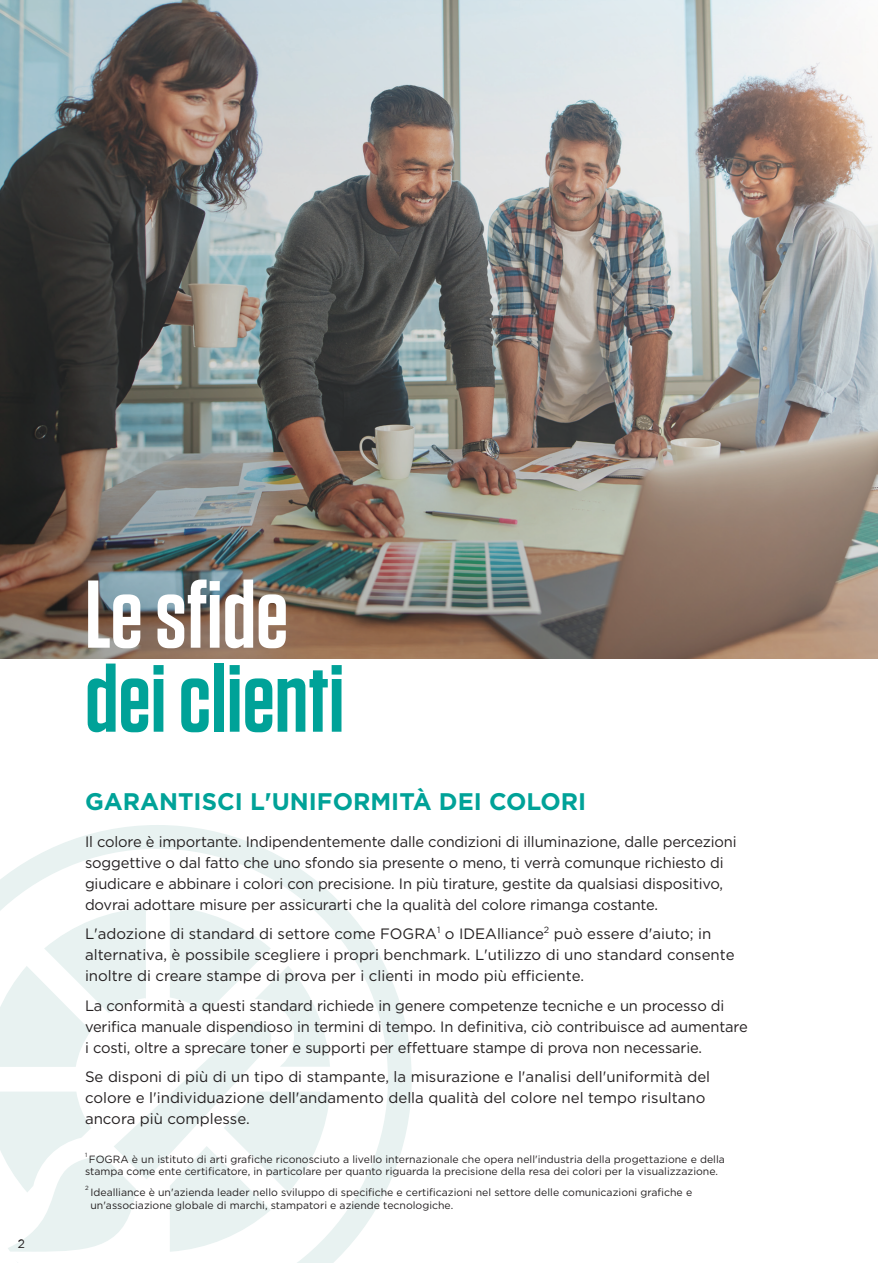
<style>
.page{position:relative;width:893px;height:1263px;background:#fff}
.page>*{position:absolute;margin:0;border:0;box-sizing:border-box;transform-origin:0 0}
.t1{font:600 96px/84px "Tungsten";color:#00a298}
.t2{font:700 24px "Gotham";color:#00a298}
.t3{font:15px/21px "Gotham";letter-spacing:-.01em;color:#231f20}
.t4{font:12px "Gotham";color:#231f20}
.t5{font:10.5px/12.6px "Gotham";color:#231f20}
.t6{font:6px "Gotham";color:#231f20}
.s1{color:#fff}
</style>
<div class="page">
<svg style="left:0;top:825px;width:412px;height:438px"></svg>
<svg style="left:0;top:1237px;width:18px;height:26px"></svg>
<img style="left:0;top:0;width:877px;height:659px">
<p class="t4" style="left:18px;top:1236px;width:9px">2</p>
<p class="t1" style="left:85px;top:574px;width:261px"><span class="s1">Le sfide </span>dei clienti</p>
<p class="t2" style="left:85px;top:785px;width:503px">GARANTISCI L'UNIFORMITÀ DEI COLORI</p>
<p class="t3" style="left:85px;top:830px;width:653px">Il colore è importante. Indipendentemente dalle condizioni di illuminazione, dalle percezioni soggettive o dal fatto che uno sfondo sia presente o meno, ti verrà comunque richiesto di giudicare e abbinare i colori con precisione. In più tirature, gestite da qualsiasi dispositivo, dovrai adottare misure per assicurarti che la qualità del colore rimanga costante.</p>
<p class="t3" style="left:85px;top:923px;width:651px">L'adozione di standard di settore come FOGRA<sup>1</sup> o IDEAlliance<sup>2</sup> può essere d'aiuto; in alternativa, è possibile scegliere i propri benchmark. L'utilizzo di uno standard consente inoltre di creare stampe di prova per i clienti in modo più efficiente.</p>
<p class="t3" style="left:85px;top:994px;width:664px">La conformità a questi standard richiede in genere competenze tecniche e un processo di verifica manuale dispendioso in termini di tempo. In definitiva, ciò contribuisce ad aumentare i costi, oltre a sprecare toner e supporti per effettuare stampe di prova non necessarie.</p>
<p class="t3" style="left:85px;top:1066px;width:627px">Se disponi di più di un tipo di stampante, la misurazione e l'analisi dell'uniformità del colore e l'individuazione dell'andamento della qualità del colore nel tempo risultano ancora più complesse.</p>
<p class="t6" style="left:85px;top:1151px;width:4px">1</p>
<p class="t5" style="left:85px;top:1152px;width:641px;text-indent:4px">FOGRA è un istituto di arti grafiche riconosciuto a livello internazionale che opera nell'industria della progettazione e della stampa come ente certificatore, in particolare per quanto riguarda la precisione della resa dei colori per la visualizzazione.</p>
<p class="t6" style="left:85px;top:1184px;width:5px">2</p>
<p class="t5" style="left:90px;top:1186px;width:603px">Idealliance è un'azienda leader nello sviluppo di specifiche e certificazioni nel settore delle comunicazioni grafiche e un'associazione globale di marchi, stampatori e aziende tecnologiche.</p>
</div>
